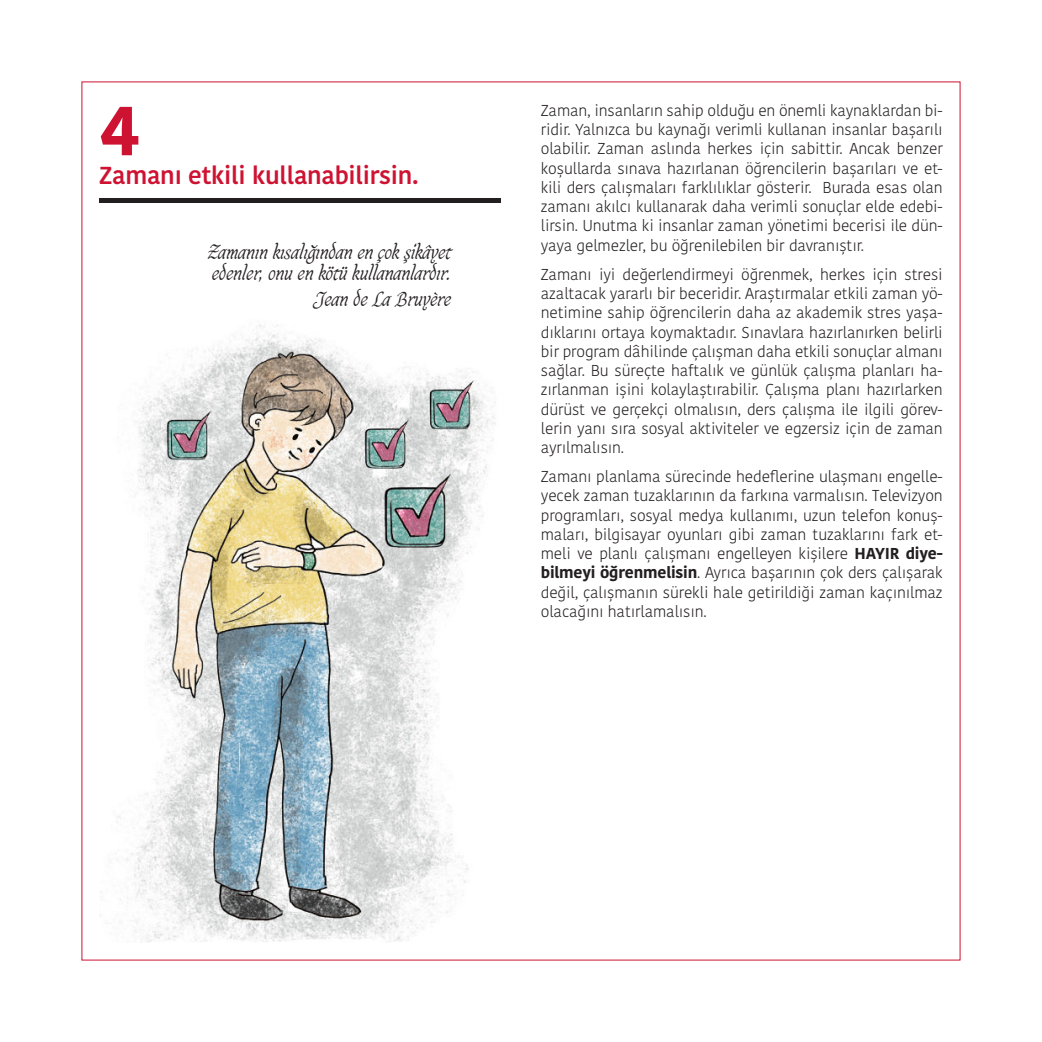
<style>
.page{position:relative;width:1042px;height:1042px;background:#fff}
.page>*{position:absolute;margin:0;border:0;box-sizing:border-box;transform-origin:0 0}
.t1{font:700 70px "Kohinoor Bangla";color:#ce1232}
.t2{font:600 24.5px "Kohinoor Bangla";letter-spacing:-.01em;color:#ce1232}
.t3{font:17.5px/21px "Caligraf Light PERSONALUSE";letter-spacing:-.01em;color:#231f20}
.t4{font:300 15.75px/19.2px "Kohinoor Bangla";letter-spacing:-.01em;color:#231f20;text-align:justify}
.s1{font-weight:700}
</style>
<div class="page">
<div style="left:99px;top:198px;width:402px;height:5px;background:#231f20"></div>
<img style="left:115px;top:324px;width:380px;height:619px">
<h1 class="t1" style="left:99px;top:89px;width:42px">4</h1>
<h2 class="t2" style="left:99px;top:161px;width:321px">Zamanı etkili kullanabilirsin.</h2>
<p class="t3" style="left:208px;top:241px;width:245px">Zamanın kısalığından en çok şikâyet edenler, onu en kötü kullananlardır.</p>
<p class="t3" style="left:314px;top:288px;width:139px">Jean de La Bruyère</p>
<p class="t4" style="left:541px;top:101px;width:403px">Zaman, insanların sahip olduğu en önemli kaynaklardan bi&shy;ridir. Yalnızca bu kaynağı verimli kullanan insanlar başarılı olabilir. Zaman aslında herkes için sabittir. Ancak benzer koşullarda sınava hazırlanan öğrencilerin başarıları ve et&shy;kili ders çalışmaları farklılıklar gösterir. Burada esas olan zamanı akılcı kullanarak daha verimli sonuçlar elde edebi&shy;lirsin. Unutma ki insanlar zaman yönetimi becerisi ile dün&shy;yaya gelmezler, bu öğrenilebilen bir davranıştır.</p>
<p class="t4" style="left:541px;top:265px;width:403px">Zamanı iyi değerlendirmeyi öğrenmek, herkes için stresi azaltacak yararlı bir beceridir. Araştırmalar etkili zaman yö&shy;netimine sahip öğrencilerin daha az akademik stres yaşa&shy;dıklarını ortaya koymaktadır. Sınavlara hazırlanırken belirli bir program dâhilinde çalışman daha etkili sonuçlar almanı sağlar. Bu süreçte haftalık ve günlük çalışma planları ha&shy;zırlanman işini kolaylaştırabilir. Çalışma planı hazırlarken dürüst ve gerçekçi olmalısın, ders çalışma ile ilgili görev&shy;lerin yanı sıra sosyal aktiviteler ve egzersiz için de zaman ayrılmalısın.</p>
<p class="t4" style="left:541px;top:467px;width:403px">Zamanı planlama sürecinde hedeflerine ulaşmanı engelle&shy;yecek zaman tuzaklarının da farkına varmalısın. Televizyon programları, sosyal medya kullanımı, uzun telefon konuş&shy;maları, bilgisayar oyunları gibi zaman tuzaklarını fark et&shy;meli ve planlı çalışmanı engelleyen kişilere <span class="s1">HAYIR diye&shy;bilmeyi öğrenmelisin</span>. Ayrıca başarının çok ders çalışarak değil, çalışmanın sürekli hale getirildiği zaman kaçınılmaz olacağını hatırlamalısın.</p>
</div>
